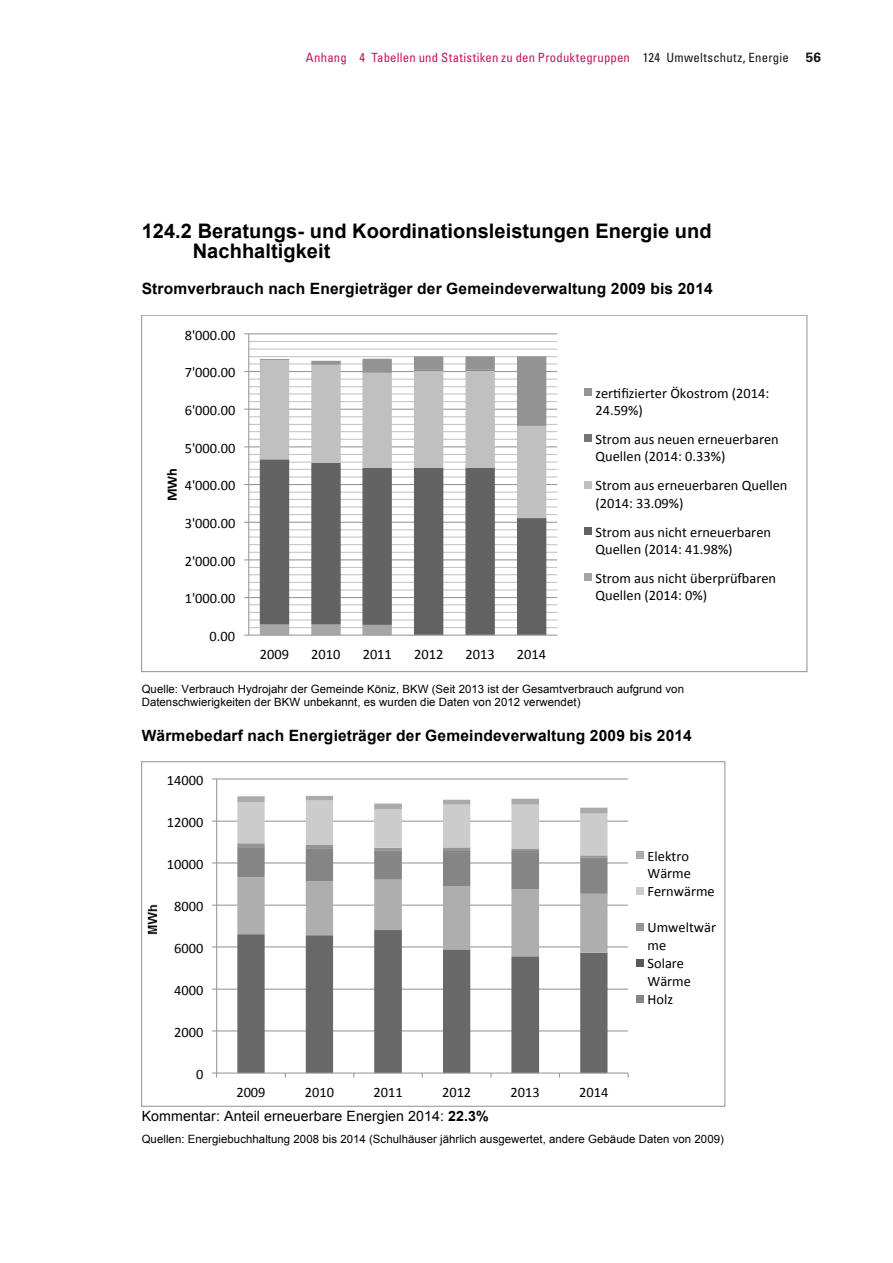
<style>
.page{position:relative;width:893px;height:1263px;background:#fff}
.page>*{position:absolute;margin:0;border:0;box-sizing:border-box;transform-origin:0 0}
.t1{font:700 20.1px/20.1px "Arial";letter-spacing:.005em;color:#000}
.t2{font:700 15.6px "Arial";letter-spacing:.01em;color:#000}
.t3{font:14.4px/17.2px "Calibri";color:#000}
.t4{font:700 14.4px "Calibri";color:#000}
.t5{font:14.1px "Arial";letter-spacing:.01em;color:#000}
.t6{font:700 13.5px "Univers LT";color:#181716}
.t7{font:condensed 12.75px "Univers LT";letter-spacing:.015em;color:#c3165d}
.t8{font:11.4px/13.2px "Arial";letter-spacing:.005em;color:#000}
.s1{color:#181716}
.s2{font-weight:700}
</style>
<div class="page">
<hr style="left:249px;top:627px;width:308px;height:1px;background:#c4c4c4">
<hr style="left:249px;top:619px;width:308px;height:2px;background:#c4c4c4">
<hr style="left:249px;top:612px;width:308px;height:1px;background:#c4c4c4">
<hr style="left:249px;top:604px;width:308px;height:1px;background:#c4c4c4">
<hr style="left:249px;top:589px;width:308px;height:1px;background:#c4c4c4">
<hr style="left:249px;top:582px;width:308px;height:1px;background:#c4c4c4">
<hr style="left:249px;top:574px;width:308px;height:1px;background:#c4c4c4">
<hr style="left:249px;top:567px;width:308px;height:1px;background:#c4c4c4">
<hr style="left:249px;top:552px;width:308px;height:1px;background:#c4c4c4">
<hr style="left:249px;top:544px;width:308px;height:1px;background:#c4c4c4">
<hr style="left:249px;top:536px;width:308px;height:2px;background:#c4c4c4">
<hr style="left:249px;top:529px;width:308px;height:1px;background:#c4c4c4">
<hr style="left:249px;top:514px;width:308px;height:1px;background:#c4c4c4">
<hr style="left:249px;top:506px;width:308px;height:1px;background:#c4c4c4">
<hr style="left:249px;top:499px;width:308px;height:1px;background:#c4c4c4">
<hr style="left:249px;top:492px;width:308px;height:1px;background:#c4c4c4">
<hr style="left:249px;top:476px;width:308px;height:1px;background:#c4c4c4">
<hr style="left:249px;top:469px;width:308px;height:1px;background:#c4c4c4">
<hr style="left:249px;top:461px;width:308px;height:2px;background:#c4c4c4">
<hr style="left:249px;top:454px;width:308px;height:1px;background:#c4c4c4">
<hr style="left:249px;top:439px;width:308px;height:1px;background:#c4c4c4">
<hr style="left:249px;top:431px;width:308px;height:1px;background:#c4c4c4">
<hr style="left:249px;top:424px;width:308px;height:1px;background:#c4c4c4">
<hr style="left:249px;top:416px;width:308px;height:1px;background:#c4c4c4">
<hr style="left:249px;top:401px;width:308px;height:1px;background:#c4c4c4">
<hr style="left:249px;top:393px;width:308px;height:1px;background:#c4c4c4">
<hr style="left:249px;top:386px;width:308px;height:1px;background:#c4c4c4">
<hr style="left:249px;top:379px;width:308px;height:1px;background:#c4c4c4">
<hr style="left:249px;top:363px;width:308px;height:1px;background:#c4c4c4">
<hr style="left:249px;top:356px;width:308px;height:1px;background:#c4c4c4">
<hr style="left:249px;top:348px;width:308px;height:2px;background:#c4c4c4">
<hr style="left:249px;top:341px;width:308px;height:1px;background:#c4c4c4">
<hr style="left:249px;top:597px;width:308px;height:1px;background:#989898">
<hr style="left:249px;top:559px;width:308px;height:1px;background:#989898">
<hr style="left:249px;top:522px;width:308px;height:1px;background:#989898">
<hr style="left:249px;top:484px;width:308px;height:1px;background:#989898">
<hr style="left:249px;top:446px;width:308px;height:1px;background:#989898">
<hr style="left:249px;top:409px;width:308px;height:1px;background:#989898">
<hr style="left:249px;top:371px;width:308px;height:1px;background:#989898">
<hr style="left:249px;top:333px;width:308px;height:1px;background:#989898">
<svg style="left:260px;top:518px;width:286px;height:117px;fill:#636363"></svg>
<svg style="left:260px;top:360px;width:286px;height:158px"></svg>
<svg style="left:260px;top:359px;width:29px;height:1px"></svg>
<svg style="left:311px;top:356px;width:235px;height:70px"></svg>
<hr style="left:248px;top:334px;width:1px;height:301px;background:#989898">
<hr style="left:249px;top:635px;width:308px;height:1px;background:#989898">
<div style="left:584px;top:388px;width:8px;height:8px;background:#939393"></div>
<div style="left:584px;top:434px;width:8px;height:8px;background:#747474"></div>
<div style="left:584px;top:481px;width:8px;height:8px;background:#c0c0c0"></div>
<div style="left:584px;top:527px;width:8px;height:8px;background:#636363"></div>
<div style="left:584px;top:573px;width:8px;height:8px;background:#a6a6a6"></div>
<hr style="left:217px;top:1030px;width:411px;height:1px;background:#989898">
<hr style="left:217px;top:988px;width:411px;height:2px;background:#989898">
<hr style="left:217px;top:946px;width:411px;height:1px;background:#989898">
<hr style="left:217px;top:904px;width:411px;height:2px;background:#989898">
<hr style="left:217px;top:862px;width:411px;height:1px;background:#989898">
<hr style="left:217px;top:821px;width:411px;height:1px;background:#989898">
<hr style="left:217px;top:778px;width:411px;height:1px;background:#989898">
<svg style="left:237px;top:956px;width:370px;height:116px"></svg>
<svg style="left:237px;top:796px;width:370px;height:160px"></svg>
<hr style="left:216px;top:779px;width:1px;height:294px;background:#989898">
<hr style="left:217px;top:1072px;width:411px;height:1px;background:#989898">
<svg style="left:212px;top:1072px;width:5px;height:5px"></svg>
<div style="left:636px;top:851px;width:8px;height:8px;background:#aaa"></div>
<div style="left:636px;top:887px;width:8px;height:8px;background:#ccc"></div>
<div style="left:636px;top:923px;width:8px;height:8px;background:#959595"></div>
<div style="left:636px;top:959px;width:8px;height:7px;background:#585858"></div>
<div style="left:636px;top:994px;width:8px;height:8px;background:#858585"></div>
<img style="left:142px;top:897px;width:16px;height:44px">
<p class="t7" style="left:306px;top:49px;width:484px">Anhang 4 Tabellen und Statistiken zu den Produktegruppen <span class="s1">124 Umweltschutz, Energie</span></p>
<p class="t6" style="left:806px;top:49px;width:17px">56</p>
<h1 class="t1" style="left:193px;top:222px;width:521px;text-indent:-51px">124.2 Beratungs- und Koordinationsleistungen Energie und<br>Nachhaltigkeit</h1>
<p class="t2" style="left:142px;top:278px;width:573px">Stromverbrauch nach Energieträger der Gemeindeverwaltung 2009 bis 2014</p>
<p class="t3" style="left:185px;top:326px;width:52px">8'000.00</p>
<p class="t3" style="left:185px;top:364px;width:52px">7'000.00</p>
<p class="t3" style="left:185px;top:402px;width:52px">6'000.00</p>
<p class="t4" style="left:163px;top:501px;width:35px;rotate:-90deg">MWh</p>
<p class="t3" style="left:185px;top:439px;width:52px">5'000.00</p>
<p class="t3" style="left:185px;top:477px;width:52px">4'000.00</p>
<p class="t3" style="left:185px;top:515px;width:52px">3'000.00</p>
<p class="t3" style="left:185px;top:552px;width:52px">2'000.00</p>
<p class="t3" style="left:185px;top:590px;width:52px">1'000.00</p>
<p class="t3" style="left:209px;top:627px;width:27px">0.00</p>
<p class="t3" style="left:260px;top:645px;width:31px">2009</p>
<p class="t3" style="left:311px;top:645px;width:31px">2010</p>
<p class="t3" style="left:363px;top:645px;width:31px">2011</p>
<p class="t3" style="left:414px;top:645px;width:31px">2012</p>
<p class="t3" style="left:465px;top:645px;width:31px">2013</p>
<p class="t3" style="left:517px;top:645px;width:31px">2014</p>
<p class="t3" style="left:595px;top:384px;width:175px">zer1fizierter Ökostrom (2014:<br>24.59%)</p>
<p class="t3" style="left:595px;top:431px;width:185px">Strom aus neuen erneuerbaren<br>Quellen (2014: 0.33%)</p>
<p class="t3" style="left:595px;top:477px;width:194px">Strom aus erneuerbaren Quellen (2014: 33.09%)</p>
<p class="t3" style="left:595px;top:523px;width:177px">Strom aus nicht erneuerbaren<br>Quellen (2014: 41.98%)</p>
<p class="t3" style="left:595px;top:570px;width:182px">Strom aus nicht überprüIaren<br>Quellen (2014: 0%)</p>
<p class="t8" style="left:142px;top:683px;width:544px">Quelle: Verbrauch Hydrojahr der Gemeinde Köniz, BKW (Seit 2013 ist der Gesamtverbrauch aufgrund von<br>Datenschwierigkeiten der BKW unbekannt, es wurden die Daten von 2012 verwendet)</p>
<p class="t2" style="left:142px;top:725px;width:552px">Wärmebedarf nach Energieträger der Gemeindeverwaltung 2009 bis 2014</p>
<p class="t3" style="left:167px;top:771px;width:38px">14000</p>
<p class="t3" style="left:167px;top:813px;width:38px">12000</p>
<p class="t3" style="left:167px;top:855px;width:38px">10000</p>
<p class="t3" style="left:174px;top:897px;width:31px">8000</p>
<p class="t3" style="left:174px;top:939px;width:31px">6000</p>
<p class="t3" style="left:174px;top:981px;width:31px">4000</p>
<p class="t3" style="left:174px;top:1023px;width:31px">2000</p>
<p class="t3" style="left:196px;top:1065px;width:9px">0</p>
<p class="t3" style="left:236px;top:1083px;width:31px">2009</p>
<p class="t3" style="left:305px;top:1083px;width:31px">2010</p>
<p class="t3" style="left:373px;top:1083px;width:31px">2011</p>
<p class="t3" style="left:442px;top:1083px;width:31px">2012</p>
<p class="t3" style="left:511px;top:1083px;width:31px">2013</p>
<p class="t3" style="left:579px;top:1083px;width:31px">2014</p>
<p class="t3" style="left:647px;top:847px;width:45px">Elektro<br>Wärme</p>
<p class="t3" style="left:647px;top:883px;width:69px">Fernwärme</p>
<p class="t3" style="left:647px;top:919px;width:70px">Umweltwär me</p>
<p class="t3" style="left:647px;top:955px;width:45px">Solare<br>Wärme</p>
<p class="t3" style="left:647px;top:991px;width:27px">Holz</p>
<p class="t5" style="left:142px;top:1106px;width:349px">Kommentar: Anteil erneuerbare Energien 2014: <span class="s2">22.3%</span></p>
<p class="t8" style="left:142px;top:1133px;width:584px">Quellen: Energiebuchhaltung 2008 bis 2014 (Schulhäuser jährlich ausgewertet, andere Gebäude Daten von 2009)</p>
</div>
